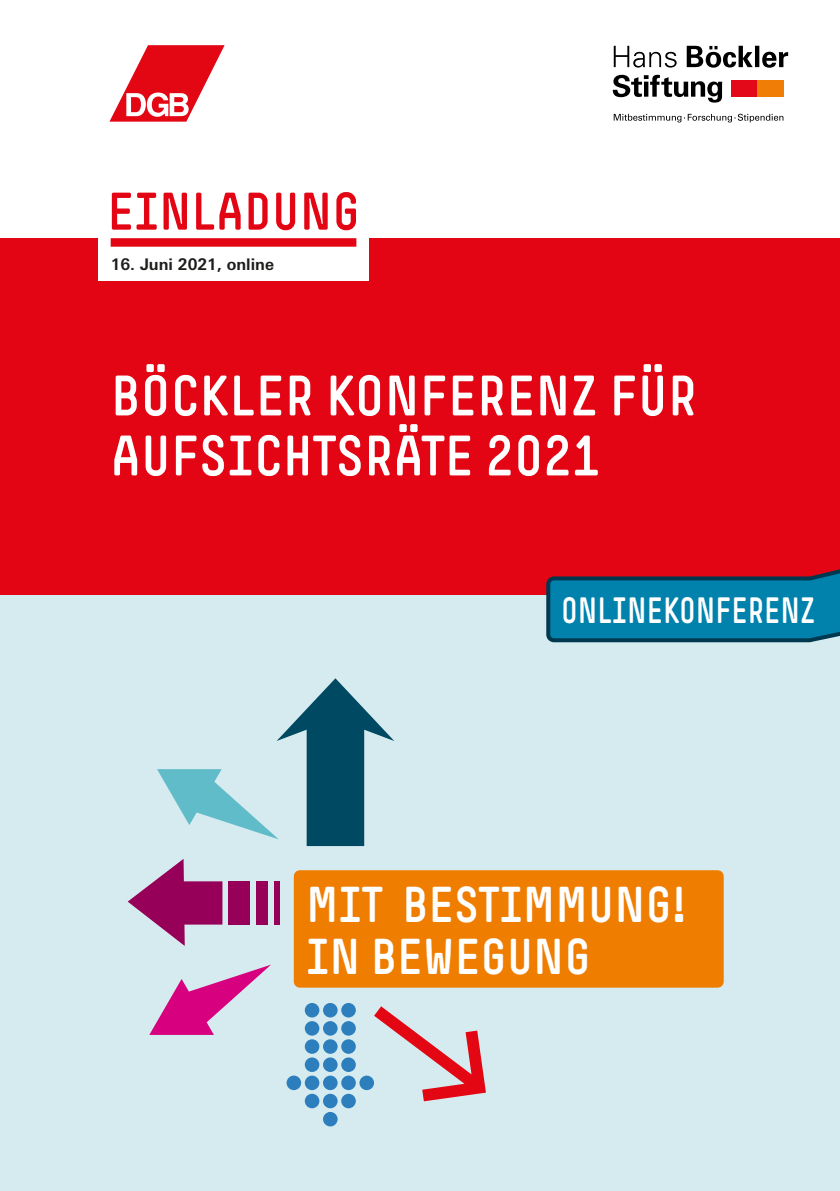
<style>
.page{position:relative;width:840px;height:1191px;background:#fff}
.page>*{position:absolute;margin:0;border:0;box-sizing:border-box;transform-origin:0 0}
.t1{font:60px/60px "Simple HBS";color:#fff}
.t2{font:56px/60px "Simple HBS";color:#fff}
.t3{font:52px "Simple HBS";color:#e30513}
.t4{font:49.4px/51.6px "Simple HBS";color:#fff}
.t5{font:36px "Simple HBS";color:#fff;scale:.87 1}
.t6{font:700 16px "Univers Next Pro";color:#1d1d1b}
</style>
<div class="page">
<svg style="left:612px;top:46px;width:175px;height:57px"></svg>
<div style="left:730px;top:80px;width:26px;height:16px;background:#e30918"></div>
<div style="left:756px;top:80px;width:27px;height:16px;background:#ef7d06"></div>
<svg style="left:613px;top:114px;width:170px;height:8px"></svg>
<div style="left:0;top:238px;width:839px;height:357px;background:#e30513"></div>
<div style="left:98px;top:232px;width:270px;height:49px;background:#fff"></div>
<div style="left:111px;top:238px;width:245px;height:9px;background:#e30513"></div>
<div style="left:0;top:595px;width:839px;height:596px;background:#d6ebef"></div>
<svg style="left:546px;top:569px;width:293px;height:74px;background:#196e94"></svg>
<svg style="left:109px;top:45px;width:115px;height:77px"></svg>
<div style="left:293px;top:870px;width:430px;height:117px;background:#ef7d00;border-radius:6px"></div>
<div style="left:229px;top:881px;width:21px;height:43px;background:#960058"></div>
<div style="left:256px;top:881px;width:12px;height:43px;background:#960058"></div>
<div style="left:274px;top:881px;width:6px;height:43px;background:#960058"></div>
<svg style="left:128px;top:859px;width:94px;height:87px"></svg>
<svg style="left:149px;top:964px;width:122px;height:71px"></svg>
<svg style="left:374px;top:1006px;width:111px;height:95px"></svg>
<div style="left:323px;top:1112px;width:14px;height:14px;background:#2c7ebc;border-radius:50%"></div>
<div style="left:323px;top:1075px;width:14px;height:15px;background:#2c7ebc;border-radius:50%"></div>
<div style="left:323px;top:1093px;width:14px;height:15px;background:#2c7ebc;border-radius:50%"></div>
<div style="left:323px;top:1057px;width:14px;height:15px;background:#2c7ebc;border-radius:50%"></div>
<div style="left:323px;top:1021px;width:14px;height:14px;background:#2c7ebc;border-radius:50%"></div>
<div style="left:323px;top:1003px;width:14px;height:14px;background:#2c7ebc;border-radius:50%"></div>
<div style="left:323px;top:1039px;width:14px;height:14px;background:#2c7ebc;border-radius:50%"></div>
<div style="left:341px;top:1057px;width:14px;height:15px;background:#2c7ebc;border-radius:50%"></div>
<div style="left:341px;top:1021px;width:14px;height:14px;background:#2c7ebc;border-radius:50%"></div>
<div style="left:341px;top:1003px;width:14px;height:14px;background:#2c7ebc;border-radius:50%"></div>
<div style="left:341px;top:1039px;width:14px;height:14px;background:#2c7ebc;border-radius:50%"></div>
<div style="left:304px;top:1057px;width:15px;height:15px;background:#2c7ebc;border-radius:50%"></div>
<div style="left:304px;top:1021px;width:15px;height:14px;background:#2c7ebc;border-radius:50%"></div>
<div style="left:304px;top:1003px;width:15px;height:14px;background:#2c7ebc;border-radius:50%"></div>
<div style="left:304px;top:1039px;width:15px;height:14px;background:#2c7ebc;border-radius:50%"></div>
<div style="left:341px;top:1075px;width:14px;height:15px;background:#2c7ebc;border-radius:50%"></div>
<div style="left:341px;top:1093px;width:14px;height:15px;background:#2c7ebc;border-radius:50%"></div>
<div style="left:359px;top:1075px;width:15px;height:15px;background:#2c7ebc;border-radius:50%"></div>
<div style="left:304px;top:1075px;width:15px;height:15px;background:#2c7ebc;border-radius:50%"></div>
<div style="left:304px;top:1093px;width:15px;height:15px;background:#2c7ebc;border-radius:50%"></div>
<div style="left:286px;top:1075px;width:15px;height:15px;background:#2c7ebc;border-radius:50%"></div>
<svg style="left:157px;top:678px;width:237px;height:168px"></svg>
<p class="t3" style="left:107px;top:182px;width:254px">EINLADUNG</p>
<p class="t6" style="left:111px;top:254px;width:165px">16. Juni 2021, online</p>
<p class="t2" style="left:111px;top:366px;width:587px">BÖCKLER KONFERENZ FÜR<br>AUFSICHTSRÄTE 2021</p>
<p class="t1" style="left:111px;top:388px;width:643px">BÖCKLER-KONFERENZ FÜR<br>AUFSICHTSRÄTE</p>
<p class="t5" style="left:560px;top:590px;width:293px">ONLINEKONFERENZ</p>
<p class="t4" style="left:306px;top:879px;width:382px">MIT BESTIMMUNG!<br>IN BEWEGUNG</p>
</div>
